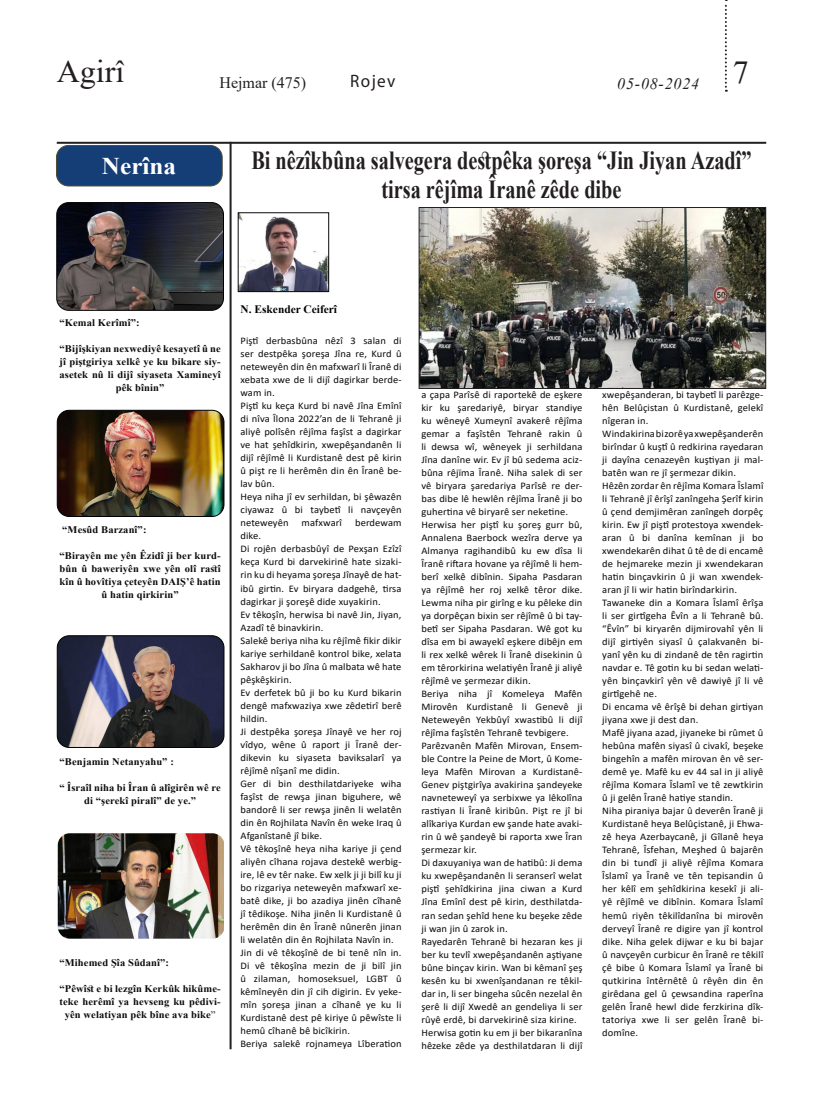
<style>
.page{position:relative;width:823px;height:1106px;background:#fff}
.page>*{position:absolute;margin:0;border:0;box-sizing:border-box;transform-origin:0 0}
.t1{font:32px "Times New Roman";color:#231f20}
.t2{font:700 26px/29px "Times New Roman";color:#231f20;text-align:center;scale:.78 1}
.t3{font:700 24px "Times New Roman";color:#fff;scale:1.05 1}
.t4{font:18px "Myriad Pro";letter-spacing:.08em;color:#231f20;scale:.95 1}
.t5{font:16px "Times New Roman";color:#231f20}
.t6{font:italic 16px "Times New Roman";letter-spacing:.05em;color:#231f20}
.t7{font:700 11.4px "Times New Roman";color:#000}
.t8{font:10.1px/13px "Calibri";letter-spacing:.01em;color:#0b0b0e;text-align:justify;scale:1.04 1}
.t9{font:700 10.1px/13px "Times New Roman";letter-spacing:.01em;color:#0b0b0e;text-align:center;scale:1.04 1}
.s1{font-weight:400}
</style>
<div class="page">
<svg style="left:724px;top:0;width:2px;height:92px"></svg>
<hr style="left:57px;top:142px;width:708px;height:2px;background:#231f20">
<hr style="left:229px;top:142px;width:2px;height:907px;background:#231f20">
<div style="left:56px;top:145px;width:166px;height:41px;background:#153e76;border-radius:12px"></div>
<div style="left:56px;top:145px;width:166px;height:41px;border:1px solid #4f4e32;border-radius:12px"></div>
<img style="left:58px;top:833px;width:166px;height:105px">
<img style="left:57px;top:635px;width:167px;height:112px">
<div style="left:57px;top:635px;width:167px;height:113px;border:1px solid #000;border-radius:12px"></div>
<img style="left:57px;top:410px;width:167px;height:106px">
<div style="left:57px;top:410px;width:167px;height:107px;border:1px solid #000;border-radius:12px"></div>
<img style="left:58px;top:202px;width:164px;height:107px">
<div style="left:56px;top:202px;width:168px;height:109px;border:1px solid #000;border-radius:12px"></div>
<img style="left:420px;top:209px;width:343px;height:178px">
<div style="left:418px;top:207px;width:347px;height:182px;border:1px solid #231f20"></div>
<img style="left:239px;top:214px;width:88px;height:76px">
<div style="left:237px;top:212px;width:92px;height:80px;border:1px solid #0b0b0e"></div>
<h1 class="t1" style="left:57px;top:49px;width:69px">Agirî</h1>
<p class="t3" style="left:102px;top:149px;width:72px">Nerîna</p>
<h3 class="t5" style="left:219px;top:71px;width:88px">Hejmar (475)</h3>
<p class="t4" style="left:350px;top:70px;width:49px">Rojev</p>
<h3 class="t6" style="left:617px;top:72px;width:133px">05-08-2024 <sup>7</sup></h3>
<p class="t2" style="left:251px;top:145px;width:642px">Bi nêzîkbûna salvegera destpêka şoreşa “Jin Jiyan Azadî” tirsa rêjîma Îranê zêde dibe</p>
<p class="t7" style="left:240px;top:301px;width:98px">N. Eskender Ceiferî</p>
<p class="t9" style="left:59px;top:316px;width:78px">“Kemal Kerîmî”:</p>
<p class="t9" style="left:59px;top:342px;width:156px">“Bijîşkiyan nexwediyê kesayetî û ne jî piştgiriya xelkê ye ku bikare siy&shy;asetek nû li dijî siyaseta Xamineyî pêk bînin”</p>
<p class="t9" style="left:62px;top:522px;width:82px">“Mesûd Barzanî”:</p>
<p class="t9" style="left:59px;top:548px;width:156px">“Birayên me yên Êzidî ji ber kurd&shy;bûn û baweriyên xwe yên olî rastî kîn û hovîtiya çeteyên DAIŞ’ê hatin û hatin qirkirin”</p>
<p class="t9" style="left:59px;top:754px;width:111px">“Benjamin Netanyahu” :</p>
<p class="t9" style="left:59px;top:780px;width:156px">“ Îsraîl niha bi Îran û alîgirên wê re di “şerekî piralî” de ye.”</p>
<p class="t9" style="left:59px;top:956px;width:107px">“Mihemed Şîa Sûdanî”:</p>
<p class="t9" style="left:59px;top:982px;width:156px">“Pêwîst e bi lezgîn Kerkûk hikûme&shy;teke herêmî ya hevseng ku pêdivi&shy;yên welatiyan pêk bîne ava bike<span class="s1">”</span></p>
<p class="t8" style="left:240px;top:334px;width:156px">Piştî derbasbûna nêzî 3 salan di ser destpêka şoreşa Jîna re, Kurd û neteweyên din ên mafxwarî li Îranê di xebata xwe de li dijî dagirkar berde&shy;wam in.</p>
<p class="t8" style="left:240px;top:399px;width:156px">Piştî ku keça Kurd bi navê Jîna Emînî di nîva Îlona 2022’an de li Tehranê ji aliyê polîsên rêjîma faşîst a dagirkar ve hat şehîdkirin, xwepêşandanên li dijî rêjîmê li Kurdistanê dest pê kirin û pişt re li herêmên din ên Îranê be&shy;lav bûn.</p>
<p class="t8" style="left:240px;top:490px;width:156px">Heya niha jî ev serhildan, bi şêwazên ciyawaz û bi taybetî li navçeyên neteweyên</p>
<p class="t8" style="left:301px;top:516px;width:40px">mafxwarî</p>
<p class="t8" style="left:355px;top:516px;width:46px">berdewam</p>
<p class="t8" style="left:240px;top:529px;width:21px">dike.</p>
<p class="t8" style="left:240px;top:542px;width:156px">Di rojên derbasbûyî de Pexşan Ezîzî keça Kurd bi darvekirinê hate sizaki&shy;rin ku di heyama şoreşa Jînayê de hat&shy;ibû girtin. Ev biryara dadgehê, tirsa dagirkar ji şoreşê dide xuyakirin.</p>
<p class="t8" style="left:240px;top:607px;width:156px">Ev têkoşîn, herwisa bi navê Jin, Jiyan,<br>Azadî tê binavkirin.</p>
<p class="t8" style="left:240px;top:633px;width:156px">Salekê beriya niha ku rêjîmê fikir dikir kariye serhildanê kontrol bike, xelata Sakharov ji bo Jîna û malbata wê hate pêşkêşkirin.</p>
<p class="t8" style="left:240px;top:685px;width:156px">Ev derfetek bû ji bo ku Kurd bikarin dengê mafxwaziya xwe zêdetirî berê hildin.</p>
<p class="t8" style="left:240px;top:724px;width:156px">Ji destpêka şoreşa Jînayê ve her roj vîdyo, wêne û raport ji Îranê der&shy;dikevin ku siyaseta baviksalarî ya rêjîmê nîşanî me didin.</p>
<p class="t8" style="left:240px;top:776px;width:156px">Ger di bin desthilatdariyeke wiha faşîst de rewşa jinan biguhere, wê bandorê li ser rewşa jinên li welatên din ên Rojhilata Navîn ên weke Iraq û Afganîstanê jî bike.</p>
<p class="t8" style="left:240px;top:841px;width:156px">Vê têkoşînê heya niha kariye ji çend aliyên cîhana rojava destekê werbig&shy;ire, lê ev têr nake. Ew xelk ji ji bilî ku ji bo rizgariya neteweyên mafxwarî xe&shy;batê dike, ji bo azadiya jinên cîhanê jî têdikoşe. Niha jinên li Kurdistanê û herêmên din ên Îranê nûnerên jinan li welatên din ên Rojhilata Navîn in.</p>
<p class="t8" style="left:240px;top:945px;width:156px">Jin di vê têkoşînê de bi tenê nîn in.<br>Di vê têkoşîna mezin de ji bilî jin û zilaman, homoseksuel, LGBT û kêmîneyên din jî cih digirin. Ev yeke&shy;mîn şoreşa jinan a cîhanê ye ku li Kurdistanê dest pê kiriye û pêwîste li hemû cîhanê bê bicîkirin.</p>
<p class="t8" style="left:240px;top:1036px;width:156px">Beriya salekê rojnameya Lîberation</p>
<p class="t8" style="left:421px;top:388px;width:156px">a çapa Parîsê di raportekê de eşkere kir ku şaredariyê, biryar standiye ku wêneyê Xumeynî avakerê rêjîma gemar a faşîstên Tehranê rakin û li dewsa wî, wêneyek ji serhildana Jîna danîne wir. Ev jî bû sedema aciz&shy;bûna rêjïma Îranê. Niha salek di ser vê biryara şaredariya Parîsê re der&shy;bas dibe lê hewlên rêjîma Îranê ji bo guhertina vê biryarê ser neketine.</p>
<p class="t8" style="left:421px;top:518px;width:156px">Herwisa her piştî ku şoreş gurr bû, Annalena Baerbock wezîra derve ya Almanya ragihandibû ku ew dîsa li Îranê riftara hovane ya rêjîmê li hem&shy;berî xelkê dibînin. Sipaha Pasdaran ya rêjîmê her roj xelkê têror dike.<br>Lewma niha pir girîng e ku pêleke din ya dorpêçan bixin ser rêjîmê û bi tay&shy;betî ser Sipaha Pasdaran. Wê got ku dîsa em bi awayekî eşkere dibêjn em li rex xelkê wêrek li Îranê disekinin û em têrorkirina welatiyên Îranê ji aliyê rêjîmê ve şermezar dikin.</p>
<p class="t8" style="left:421px;top:687px;width:156px">Beriya niha jî Komeleya Mafên Mirovên Kurdistanê li Genevê ji Neteweyên Yekbûyî xwastibû li dijî rêjîma faşîstên Tehranê tevbigere.</p>
<p class="t8" style="left:421px;top:739px;width:156px">Parêzvanên Mafên Mirovan, Ensem&shy;ble Contre la Peine de Mort, û Kome&shy;leya Mafên Mirovan a Kurdistanê-Genev piştgirîya avakirina şandeyeke navneteweyî ya serbixwe ya lêkolîna rastiyan li Îranê kiribûn. Pişt re jî bi alîkariya Kurdan ew şande hate avaki&shy;rin û wê şandeyê bi raporta xwe Îran şermezar kir.</p>
<p class="t8" style="left:421px;top:856px;width:156px">Di daxuyaniya wan de hatibû: Ji dema ku xwepêşandanên li seranserî welat piştî şehîdkirina jina ciwan a Kurd Jîna Emînî dest pê kirin, desthilatda&shy;ran sedan şehîd hene ku beşeke zêde ji wan jin û zarok in.</p>
<p class="t8" style="left:421px;top:934px;width:156px">Rayedarên Tehranê bi hezaran kes ji ber ku tevlî xwepêşandanên aştiyane bûne binçav kirin. Wan bi kêmanî şeş kesên ku bi xwenîşandanan re têkil&shy;dar in, li ser bingeha sûcên nezelal ên şerê li dijî Xwedê an gendeliya li ser rûyê erdê, bi darvekirinê siza kirine.</p>
<p class="t8" style="left:421px;top:1025px;width:156px">Herwisa gotin ku em ji ber bikaranîna hêzeke zêde ya desthilatdaran li dijî</p>
<p class="t8" style="left:602px;top:388px;width:156px">xwepêşanderan, bi taybetî li parêzge&shy;hên Belûçistan û Kurdistanê, gelekî nîgeran in.</p>
<p class="t8" style="left:602px;top:427px;width:156px">Windakirina bi zorê ya xwepêşanderên birîndar û kuştî û redkirina rayedaran ji dayîna cenazeyên kuştiyan ji mal&shy;batên wan re jî şermezar dikin.</p>
<p class="t8" style="left:602px;top:479px;width:156px">Hêzên zordar ên rêjîma Komara Îslamî li Tehranê jî êrîşî zanîngeha Şerîf kirin û çend demjimêran zanîngeh dorpêç kirin. Ew jî piştî protestoya xwendek&shy;aran û bi danîna kemînan ji bo xwendekarên dihat û tê de di encamê de hejmareke mezin ji xwendekaran hatin binçavkirin û ji wan xwendek&shy;aran jî li wir hatin birîndarkirin.</p>
<p class="t8" style="left:602px;top:596px;width:156px">Tawaneke din a Komara Îslamî êrîşa li ser girtîgeha Êvîn a li Tehranê bû. “Êvîn” bi kiryarên dijmirovahî yên li dijî girtiyên siyasî û çalakvanên bi&shy;yanî yên ku di zindanê de tên ragirtin navdar e. Tê gotin ku bi sedan welati&shy;yên binçavkirî yên vê dawiyê jî li vê girtîgehê ne.</p>
<p class="t8" style="left:602px;top:700px;width:156px">Di encama vê êrîşê bi dehan girtiyan jiyana xwe ji dest dan.</p>
<p class="t8" style="left:602px;top:726px;width:156px">Mafê jiyana azad, jiyaneke bi rûmet û hebûna mafên siyasî û civakî, beşeke bingehîn a mafên mirovan ên vê ser&shy;demê ye. Mafê ku ev 44 sal in ji aliyê rêjîma Komara Îslamî ve tê zewtkirin û ji gelên Îranê hatiye standin.</p>
<p class="t8" style="left:602px;top:804px;width:156px">Niha piraniya bajar û deverên Îranê ji Kurdistanê heya Belûçistanê, ji Ehwa&shy;zê heya Azerbaycanê, ji Gîlanê heya Tehranê, Îsfehan, Meşhed û bajarên din bi tundî ji aliyê rêjîma Komara Îslamî ya Îranê ve tên tepisandin û her kêlî em şehîdkirina kesekî ji ali&shy;yê rêjîmê ve dibînin. Komara Îslamî hemû riyên têkilîdanîna bi mirovên derveyî Îranê re digire yan jî kontrol dike. Niha gelek dijwar e ku bi bajar û navçeyên curbicur ên Îranê re têkilî çê bibe û Komara Îslamî ya Îranê bi qutkirina întêrnêtê û rêyên din ên girêdana gel û çewsandina raperîna gelên Îranê hewl dide ferzkirina dîk&shy;tatoriya xwe li ser gelên Îranê bi&shy;domîne.</p>
</div>
